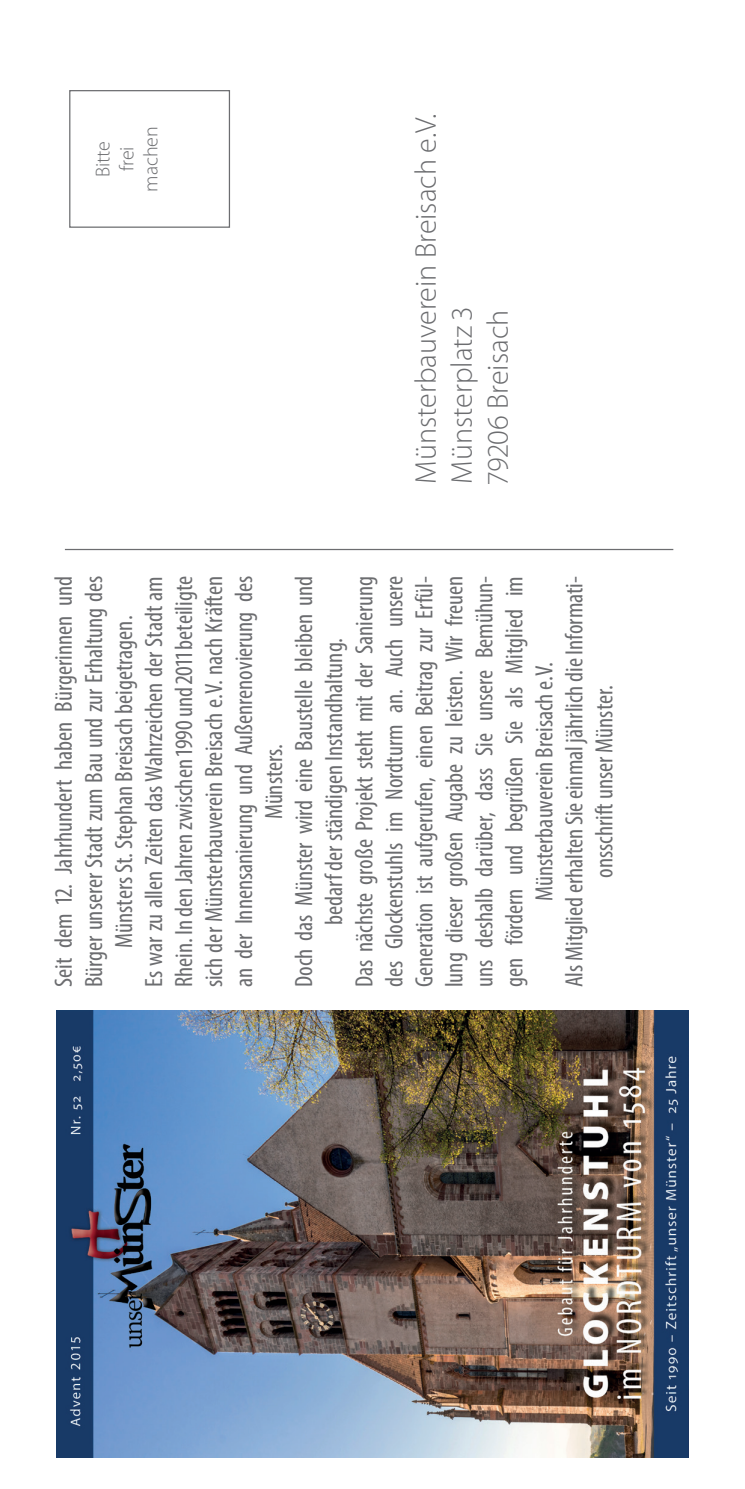
<style>
.page{position:relative;width:745px;height:1489px;background:#fff}
.page>*{position:absolute;margin:0;border:0;box-sizing:border-box;transform-origin:0 0}
.t1{font:300 30px/36px "Myriad Pro";color:#6c6d70}
.t2{font:condensed 25px/30px "Myriad Pro";color:#6c6d70;text-align:center}
.t3{font:300 20px/24px "Myriad Pro";color:#6c6d70;text-align:center}
</style>
<div class="page">
<img style="left:56px;top:1010px;width:632px;height:446px">
<hr style="left:65px;top:549px;width:608px;height:1px;background:#6c6d70">
<div style="left:69px;top:90px;width:161px;height:138px;border:1px solid #6c6d70"></div>
<p class="t3" style="left:91px;top:192px;width:67px;rotate:-90deg">Bitte frei machen</p>
<p class="t1" style="left:408px;top:483px;width:371px;rotate:-90deg">Münsterbauverein Breisach e.V.<br>Münsterplatz 3<br>79206 Breisach</p>
<p class="t2" style="left:48px;top:987px;width:413px;rotate:-90deg">Seit dem 12. Jahrhundert haben Bürgerinnen und Bürger unserer Stadt zum Bau und zur Erhaltung des Münsters St. Stephan Breisach beigetragen.<br>Es war zu allen Zeiten das Wahrzeichen der Stadt am Rhein. In den Jahren zwischen 1990 und 2011 beteiligte sich der Münsterbauverein Breisach e.V. nach Kräften an der Innensanierung und Außenrenovierung des Münsters.<br>Doch das Münster wird eine Baustelle bleiben und bedarf der ständigen Instandhaltung.<br>Das nächste große Projekt steht mit der Sanierung des Glockenstuhls im Nordturm an. Auch unsere Generation ist aufgerufen, einen Beitrag zur Erfül&shy;lung dieser großen Augabe zu leisten. Wir freuen uns deshalb darüber, dass Sie unsere Bemühun&shy;gen fördern und begrüßen Sie als Mitglied im Münsterbauverein Breisach e.V.<br>Als Mitglied erhalten Sie einmal jährlich die Informati&shy;onsschrift unser Münster.</p>
</div>
